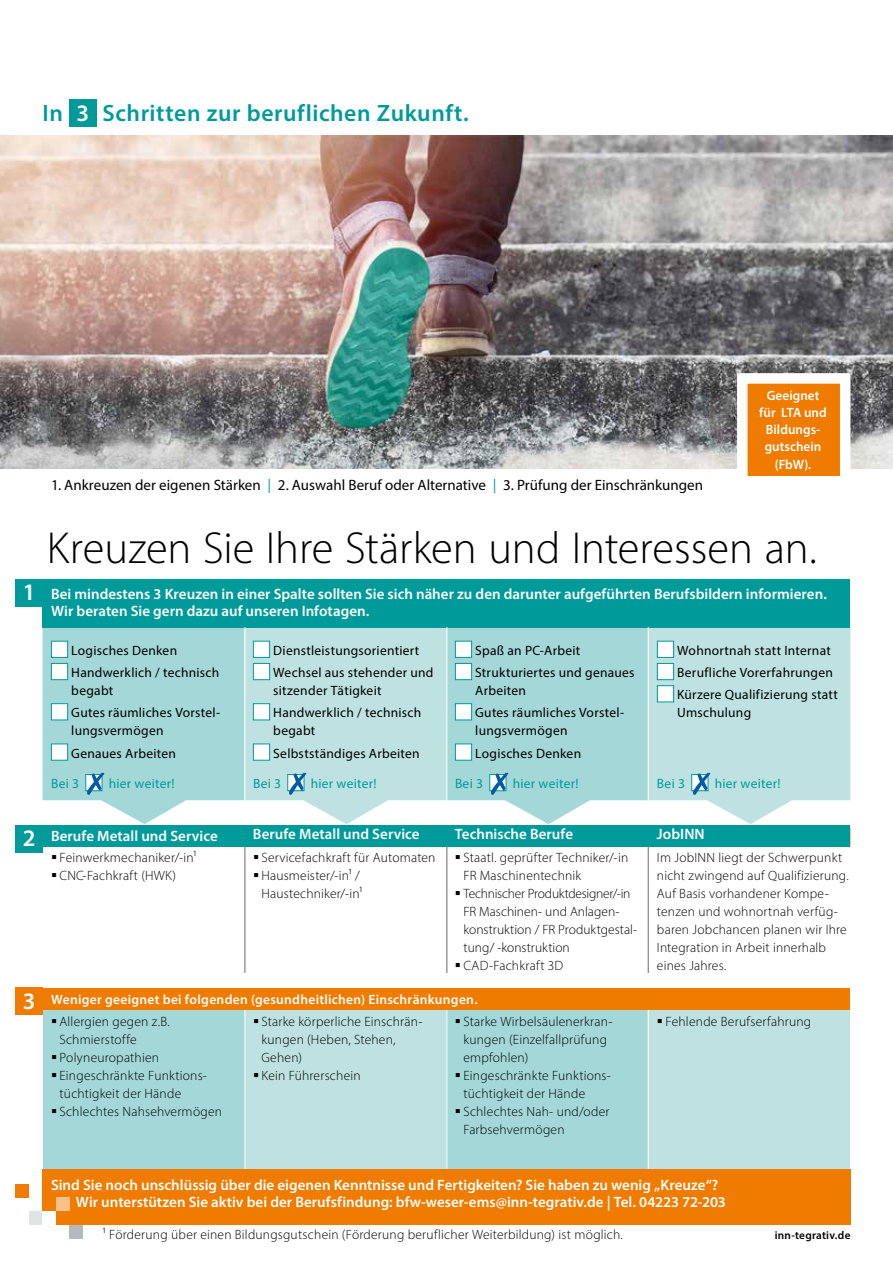
<style>
.page{position:relative;width:893px;height:1263px;background:#fff}
.page>*{position:absolute;margin:0;border:0;box-sizing:border-box;transform-origin:0 0}
.t1{font:300 45px "Myriad Pro";color:#000}
.t2{font:600 23.7px "Myriad Pro";letter-spacing:.02em;color:#009a9b}
.t3{font:600 23.7px "Myriad Pro";color:#fff}
.t4{font:600 15px/16.5px "Myriad Pro";color:#fff}
.t5{font:15px "Myriad Pro";color:#000}
.t6{font:300 13.5px/18px "Myriad Pro";letter-spacing:.015em;color:#000}
.t7{font:13.5px/22.2px "Myriad Pro";letter-spacing:.02em;color:#000}
.t8{font:600 13.5px/17.2px "Myriad Pro";letter-spacing:.02em;color:#fff;text-align:center}
.t9{font:13.5px "Myriad Pro";letter-spacing:.02em;color:#009a9b}
.t10{font:600 11.25px "Myriad Pro";letter-spacing:.02em;color:#000}
.s1{color:#fff}
.s2{font-weight:300;font-size:21px;color:#009a9b}
</style>
<div class="page">
<div style="left:43px;top:579px;width:807px;height:48px;background:#009a9b"></div>
<div style="left:43px;top:1008px;width:201px;height:162px;background:#a4d7d8"></div>
<div style="left:244px;top:1008px;width:202px;height:162px;background:#bee2e2"></div>
<div style="left:446px;top:1008px;width:202px;height:162px;background:#a4d7d8"></div>
<div style="left:648px;top:1008px;width:202px;height:162px;background:#bee2e2"></div>
<hr style="left:648px;top:843px;width:1px;height:130px;background:#666c6e">
<hr style="left:446px;top:843px;width:1px;height:130px;background:#666c6e">
<hr style="left:244px;top:843px;width:1px;height:130px;background:#666c6e">
<div style="left:42px;top:1169px;width:808px;height:56px;background:#ef7c00"></div>
<div style="left:29px;top:1211px;width:13px;height:14px;background:#e1e4e5"></div>
<div style="left:69px;top:1225px;width:14px;height:13px;background:#b4b9bc"></div>
<div style="left:15px;top:1184px;width:14px;height:14px;background:#ef7c00"></div>
<div style="left:56px;top:1198px;width:13px;height:13px;background:#fac18a"></div>
<div style="left:42px;top:1211px;width:14px;height:16px;background:#fff"></div>
<img style="left:0;top:136px;width:893px;height:332px">
<svg style="left:732px;top:368px;width:124px;height:109px"></svg>
<hr style="left:648px;top:1007px;width:1px;height:162px;background:#fff">
<hr style="left:446px;top:1007px;width:1px;height:162px;background:#fff">
<hr style="left:244px;top:1007px;width:1px;height:162px;background:#fff">
<div style="left:69px;top:100px;width:27px;height:27px;background:#009a9b"></div>
<svg style="left:43px;top:627px;width:807px;height:197px;background:#b7dfe0"></svg>
<div style="left:43px;top:825px;width:807px;height:21px;background:#009a9b"></div>
<div style="left:16px;top:579px;width:27px;height:27px;background:#009a9b"></div>
<div style="left:16px;top:825px;width:27px;height:27px;background:#009a9b"></div>
<div style="left:16px;top:988px;width:27px;height:27px;background:#ef7c00"></div>
<div style="left:43px;top:988px;width:807px;height:21px;background:#ef7c00"></div>
<h2 class="t2" style="left:43px;top:98px;width:428px">In <span class="s1">3</span> Schritten zur beruflichen Zukunft.</h2>
<p class="t8" style="left:759px;top:386px;width:69px">Geeignet für LTA und<br>Bildungs&shy;gutschein (FbW).</p>
<p class="t5" style="left:51px;top:476px;width:654px">1. Ankreuzen der eigenen Stärken <span class="s2">I</span> 2. Auswahl Beruf oder Alternative <span class="s2">I</span> 3. Prüfung der Einschränkungen</p>
<h1 class="t1" style="left:47px;top:521px;width:772px">Kreuzen Sie Ihre Stärken und Interessen an.</h1>
<h2 class="t3" style="left:23px;top:577px;width:14px">1</h2>
<p class="t4" style="left:51px;top:585px;width:777px">Bei mindestens 3 Kreuzen in einer Spalte sollten Sie sich näher zu den darunter aufgeführten Berufsbildern informieren.<br>Wir beraten Sie gern dazu auf unseren Infotagen.</p>
<p class="t7" style="left:71px;top:639px;width:149px">Logisches Denken<br>Handwerklich / technisch</p>
<p class="t7" style="left:71px;top:679px;width:150px">begabt<br>Gutes räumliches Vorstel-</p>
<p class="t7" style="left:71px;top:719px;width:106px">lungsvermögen<br>Genaues Arbeiten</p>
<p class="t7" style="left:273px;top:639px;width:162px">Dienstleistungsorientiert<br>Wechsel aus stehender und</p>
<p class="t7" style="left:273px;top:679px;width:149px">sitzender Tätigkeit<br>Handwerklich / technisch</p>
<p class="t7" style="left:273px;top:719px;width:148px">begabt<br>Selbstständiges Arbeiten</p>
<p class="t7" style="left:475px;top:639px;width:161px">Spaß an PC-Arbeit<br>Strukturiertes und genaues</p>
<p class="t7" style="left:475px;top:679px;width:150px">Arbeiten<br>Gutes räumliches Vorstel-</p>
<p class="t7" style="left:475px;top:719px;width:107px">lungsvermögen<br>Logisches Denken</p>
<p class="t7" style="left:677px;top:639px;width:162px">Wohnortnah statt Internat<br>Berufliche Vorerfahrungen<br>Kürzere Qualifizierung statt</p>
<p class="t7" style="left:677px;top:701px;width:76px">Umschulung</p>
<p class="t9" style="left:51px;top:775px;width:30px">Bei 3</p>
<p class="t9" style="left:109px;top:775px;width:67px">hier weiter!</p>
<p class="t9" style="left:253px;top:775px;width:30px">Bei 3</p>
<p class="t9" style="left:311px;top:775px;width:67px">hier weiter!</p>
<p class="t9" style="left:455px;top:775px;width:30px">Bei 3</p>
<p class="t9" style="left:513px;top:775px;width:67px">hier weiter!</p>
<p class="t9" style="left:657px;top:775px;width:30px">Bei 3</p>
<p class="t9" style="left:715px;top:775px;width:67px">hier weiter!</p>
<h2 class="t3" style="left:23px;top:823px;width:14px">2</h2>
<p class="t4" style="left:51px;top:827px;width:168px">Berufe Metall und Service</p>
<p class="t4" style="left:253px;top:825px;width:168px">Berufe Metall und Service</p>
<p class="t4" style="left:455px;top:825px;width:120px">Technische Berufe</p>
<p class="t4" style="left:657px;top:825px;width:49px">JobINN</p>
<p class="t6" style="left:60px;top:848px;width:138px">Feinwerkmechaniker/-in1<br>CNC-Fachkraft (HWK)</p>
<p class="t6" style="left:261px;top:848px;width:176px">Servicefachkraft für Automaten<br>Hausmeister/-in1 /<br>Haustechniker/-in1</p>
<p class="t6" style="left:463px;top:848px;width:175px">Staatl. geprüfter Techniker/-in<br>FR Maschinentechnik<br>Technischer Produktdesigner/-in<br>FR Maschinen- und Anlagen&shy;konstruktion / FR Produktgestal&shy;tung/ -konstruktion<br>CAD-Fachkraft 3D</p>
<p class="t6" style="left:657px;top:848px;width:193px">Im JobINN liegt der Schwerpunkt nicht zwingend auf Qualifizierung.<br>Auf Basis vorhandener Kompe&shy;tenzen und wohnortnah verfüg&shy;baren Jobchancen planen wir Ihre<br>Integration in Arbeit innerhalb eines Jahres.</p>
<h2 class="t3" style="left:23px;top:986px;width:14px">3</h2>
<p class="t8" style="left:51px;top:990px;width:428px">Weniger geeignet bei folgenden (gesundheitlichen) Einschränkungen.</p>
<p class="t6" style="left:60px;top:1012px;width:164px">Allergien gegen z.B.<br>Schmierstoffe<br>Polyneuropathien<br>Eingeschränkte Funktions&shy;tüchtigkeit der Hände<br>Schlechtes Nahsehvermögen</p>
<p class="t6" style="left:261px;top:1012px;width:162px">Starke körperliche Einschrän&shy;kungen (Heben, Stehen,<br>Gehen)<br>Kein Führerschein</p>
<p class="t6" style="left:463px;top:1012px;width:150px">Starke Wirbelsäulenerkran&shy;kungen (Einzelfallprüfung empfohlen)<br>Eingeschränkte Funktions&shy;tüchtigkeit der Hände<br>Schlechtes Nah- und/oder<br>Farbsehvermögen</p>
<p class="t6" style="left:665px;top:1012px;width:147px">Fehlende Berufserfahrung</p>
<p class="t4" style="left:76px;top:1177px;width:651px;text-indent:-25px">Sind Sie noch unschlüssig über die eigenen Kenntnisse und Fertigkeiten? Sie haben zu wenig „Kreuze“?<br>Wir unterstützen Sie aktiv bei der Berufsfindung: bfw-weser-ems@inn-tegrativ.de | Tel. 04223 72-203</p>
<p class="t6" style="left:103px;top:1225px;width:521px">1 Förderung über einen Bildungsgutschein (Förderung beruflicher Weiterbildung) ist möglich.</p>
<p class="t10" style="left:775px;top:1228px;width:77px">inn-tegrativ.de</p>
</div>
